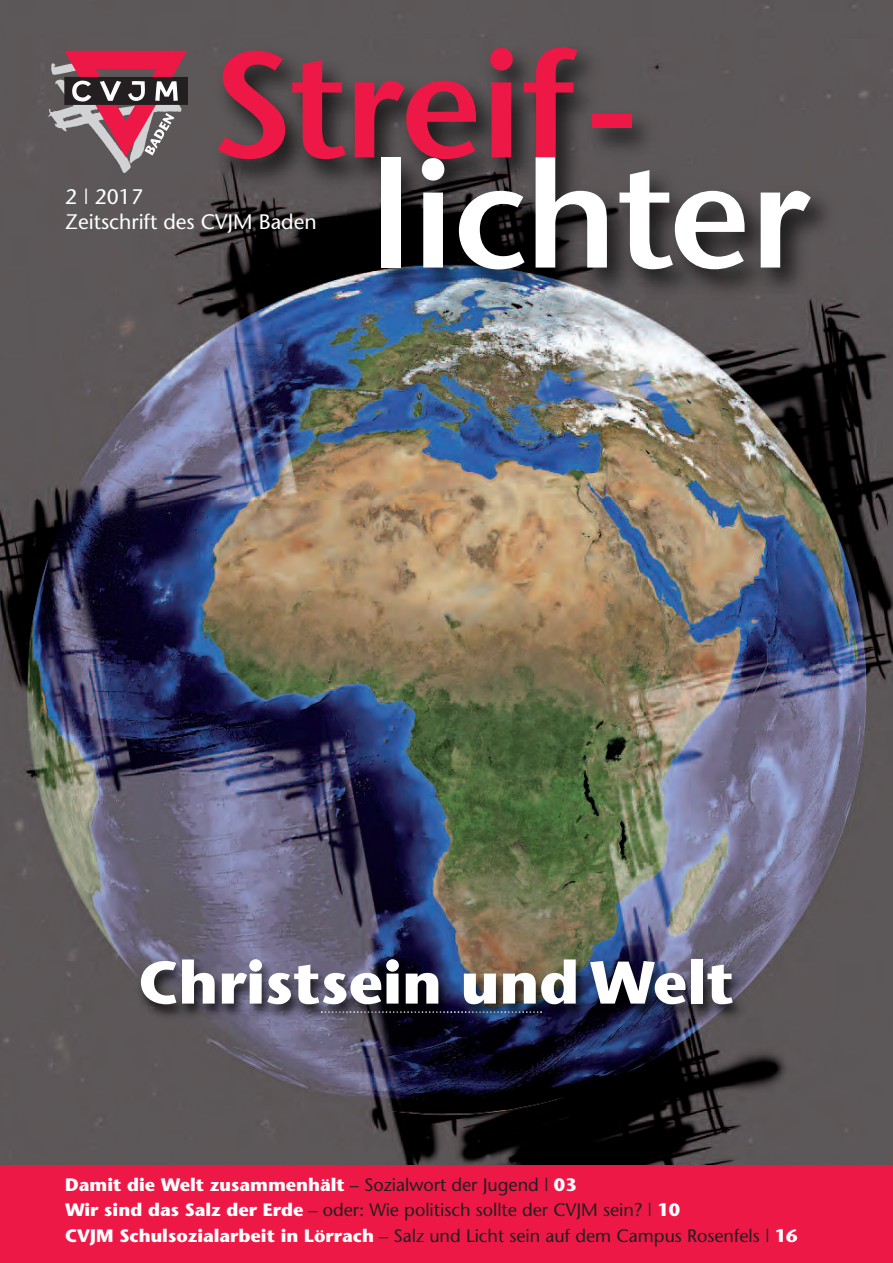
<style>
.page{position:relative;width:893px;height:1263px;background:#fff}
.page>*{position:absolute;margin:0;border:0;box-sizing:border-box;transform-origin:0 0}
.t1{font:157.5px "Stone Sans Itc T Semi";letter-spacing:-.01em;color:#ed1845}
.t2{font:157.5px "Stone Sans Itc T Semi";letter-spacing:-.01em;color:#fff}
.t3{font:700 60px "Stone Sans";color:#fff}
.t4{font:21px/25.2px "Stone Sans";color:#fff}
.t5{font:18px/25.5px "Stone Sans";color:#231f20}
.s1{font-weight:700;color:#fff}
</style>
<div class="page">
<img style="left:0;top:0;width:893px;height:1165px">
<div style="left:0;top:1165px;width:893px;height:98px;background:#ed1845"></div>
<img style="left:136px;top:23px;width:757px;height:345px">
<svg style="left:48px;top:51px;width:139px;height:122px;background:#8c5a65"></svg>
<img style="left:58px;top:942px;width:769px;height:111px">
<h1 class="t1" style="left:213px;top:11px;width:425px">Streif-</h1>
<h1 class="t2" style="left:370px;top:121px;width:441px">lichter</h1>
<p class="t4" style="left:65px;top:186px;width:253px">2 | 2017<br>Zeitschrift des CVJM Baden</p>
<h2 class="t3" style="left:138px;top:959px;width:597px">Christsein und Welt</h2>
<p class="t5" style="left:65px;top:1173px;width:734px"><span class="s1">Damit die Welt zusammenhält</span> – Sozialwort der Jugend | <span class="s1">03<br>Wir sind das Salz der Erde</span> – oder: Wie politisch sollte der CVJM sein? | <span class="s1">10<br>CVJM Schulsozialarbeit in Lörrach</span> – Salz und Licht sein auf dem Campus Rosenfels | <span class="s1">16</span></p>
</div>
